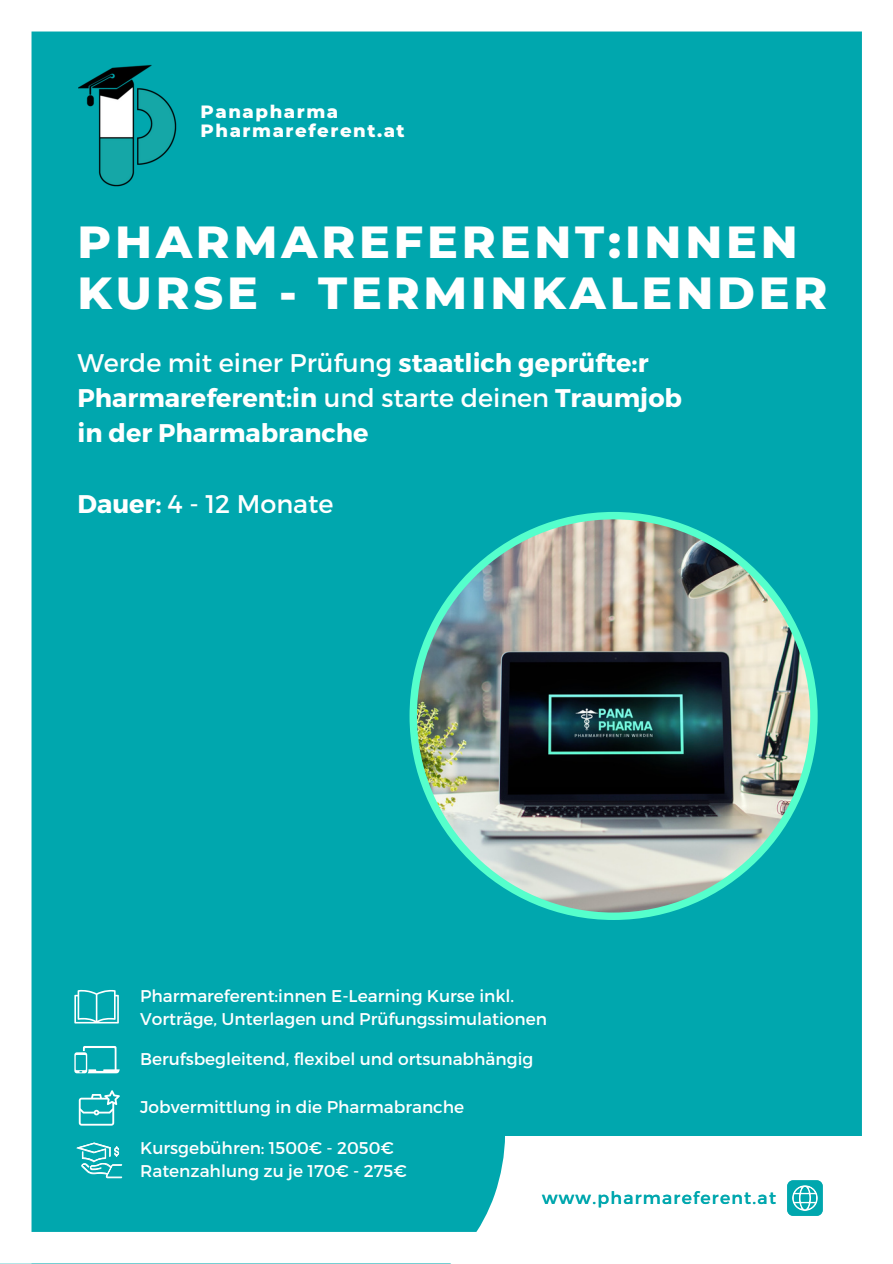
<style>
.page{position:relative;width:893px;height:1264px;background:#fff}
.page>*{position:absolute;margin:0;border:0;box-sizing:border-box;transform-origin:0 0}
.t1{font:800 45.75px "Montserrat";letter-spacing:.085em;color:#fff}
.t2{font:700 25.5px/34.8px "Montserrat";color:#fff}
.t3{font:25.5px "Montserrat";color:#fff}
.t4{font:800 18.15px "Montserrat";letter-spacing:.085em;color:#fff}
.t5{font:17.25px "Montserrat";letter-spacing:.075em;color:#00a7ae}
.t6{font:16.95px "Montserrat";color:#fff}
.s1{font-weight:400}
.s2{font-weight:700}
</style>
<div class="page">
<div style="left:0;top:0;width:892px;height:1263px;background:#00a7ae"></div>
<div style="left:0;top:1136px;width:892px;height:127px;background:#fff"></div>
<svg style="left:31px;top:953px;width:474px;height:278px"></svg>
<img style="left:409px;top:512px;width:408px;height:408px">
<div style="left:861px;top:0;width:31px;height:1263px;background:#fff"></div>
<div style="left:0;top:0;width:31px;height:1263px;background:#fff"></div>
<div style="left:22px;top:0;width:845px;height:32px;background:#fff"></div>
<img style="left:78px;top:65px;width:99px;height:122px">
<svg style="left:79px;top:1090px;width:41px;height:35px"></svg>
<svg style="left:74px;top:1045px;width:45px;height:28px"></svg>
<svg style="left:74px;top:989px;width:45px;height:34px"></svg>
<svg style="left:787px;top:1180px;width:35px;height:35px"></svg>
<svg style="left:76px;top:1142px;width:46px;height:35px;background:#3cbbc1"></svg>
<p class="t4" style="left:201px;top:100px;width:139px">Panapharma</p>
<p class="t4" style="left:201px;top:120px;width:206px">Pharmareferent.at</p>
<p class="t1" style="left:77px;top:214px;width:721px">PHARMAREFERENT:INNEN</p>
<p class="t1" style="left:77px;top:265px;width:751px">KURSE - TERMINKALENDER</p>
<p class="t2" style="left:77px;top:344px;width:606px"><span class="s1">Werde mit einer Prüfung</span> staatlich geprüfte:r<br>Pharmareferent:in <span class="s1">und starte deinen</span> Traumjob</p>
<p class="t2" style="left:77px;top:414px;width:292px">in der Pharmabranche</p>
<p class="t3" style="left:77px;top:487px;width:257px"><span class="s2">Dauer:</span> 4 - 12 Monate</p>
<p class="t6" style="left:140px;top:984px;width:375px">Pharmareferent:innen E-Learning Kurse inkl.</p>
<p class="t6" style="left:140px;top:1008px;width:408px">Vorträge, Unterlagen und Prüfungssimulationen</p>
<p class="t6" style="left:140px;top:1047px;width:394px">Berufsbegleitend, flexibel und ortsunabhängig</p>
<p class="t6" style="left:140px;top:1096px;width:325px">Jobvermittlung in die Pharmabranche</p>
<p class="t6" style="left:140px;top:1136px;width:255px">Kursgebühren: 1500€ - 2050€</p>
<p class="t6" style="left:140px;top:1160px;width:268px">Ratenzahlung zu je 170€ - 275€</p>
<p class="t5" style="left:542px;top:1186px;width:235px">www.pharmareferent.at</p>
</div>
